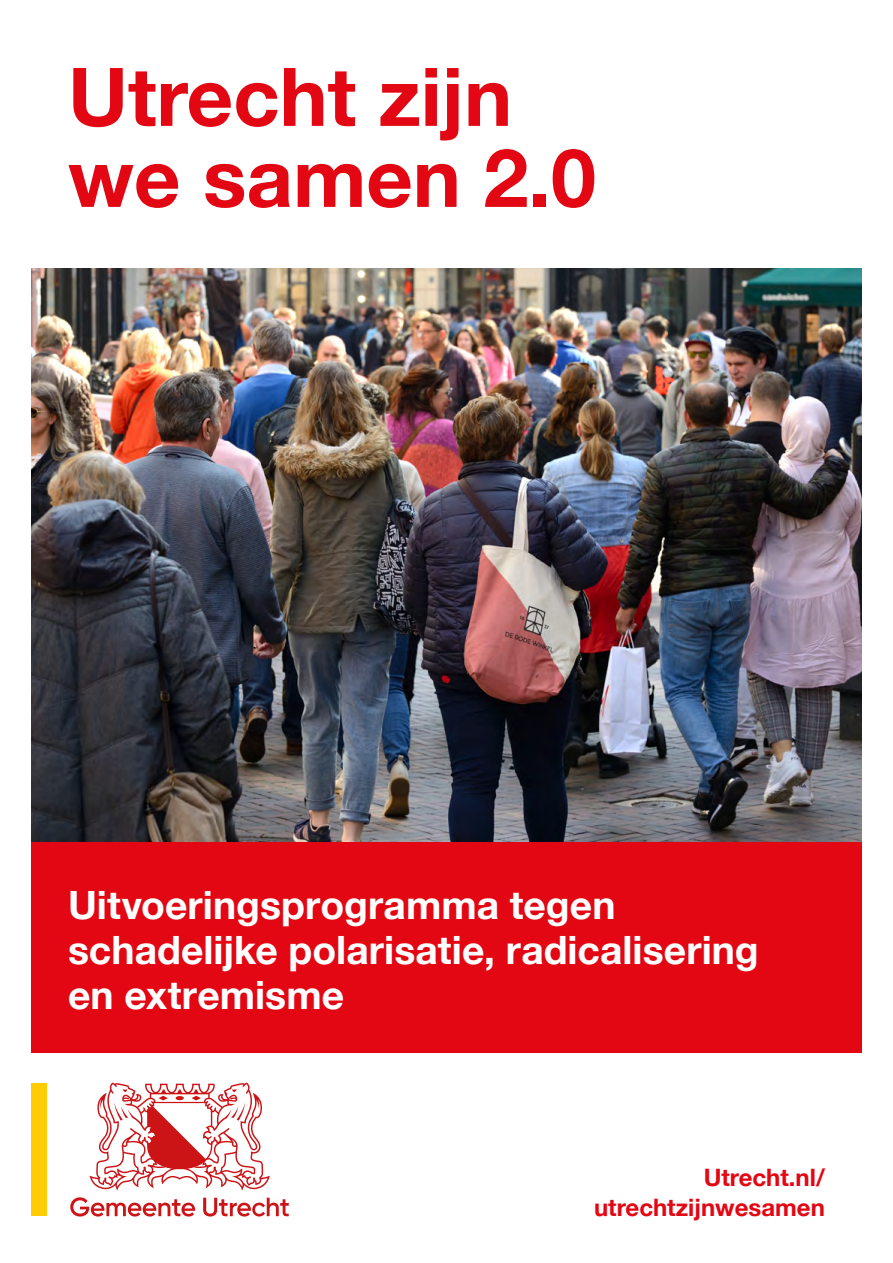
<style>
.page{position:relative;width:893px;height:1263px;background:#fff}
.page>*{position:absolute;margin:0;border:0;box-sizing:border-box;transform-origin:0 0}
.t1{font:700 81px/81px "Helvetica Neue";color:#e30613}
.t2{font:700 39px/45px "Helvetica Neue";color:#fff}
.t3{font:700 24px/30px "Helvetica Neue";color:#e30613;text-align:right}
</style>
<div class="page">
<div style="left:31px;top:1084px;width:16px;height:132px;background:#ffcc03"></div>
<div style="left:31px;top:842px;width:831px;height:210px;background:#e30613"></div>
<img style="left:31px;top:268px;width:831px;height:574px">
<svg style="left:89px;top:1082px;width:181px;height:108px"></svg>
<svg style="left:70px;top:1197px;width:125px;height:19px"></svg>
<svg style="left:203px;top:1198px;width:86px;height:18px"></svg>
<p class="t1" style="left:68px;top:59px;width:529px">Utrecht zijn we samen 2.0</p>
<p class="t2" style="left:68px;top:883px;width:692px">Uitvoeringsprogramma tegen schadelijke polarisatie, radicalisering en extremisme</p>
<p class="t3" style="left:594px;top:1163px;width:232px">Utrecht.nl/ utrechtzijnwesamen</p>
</div>
